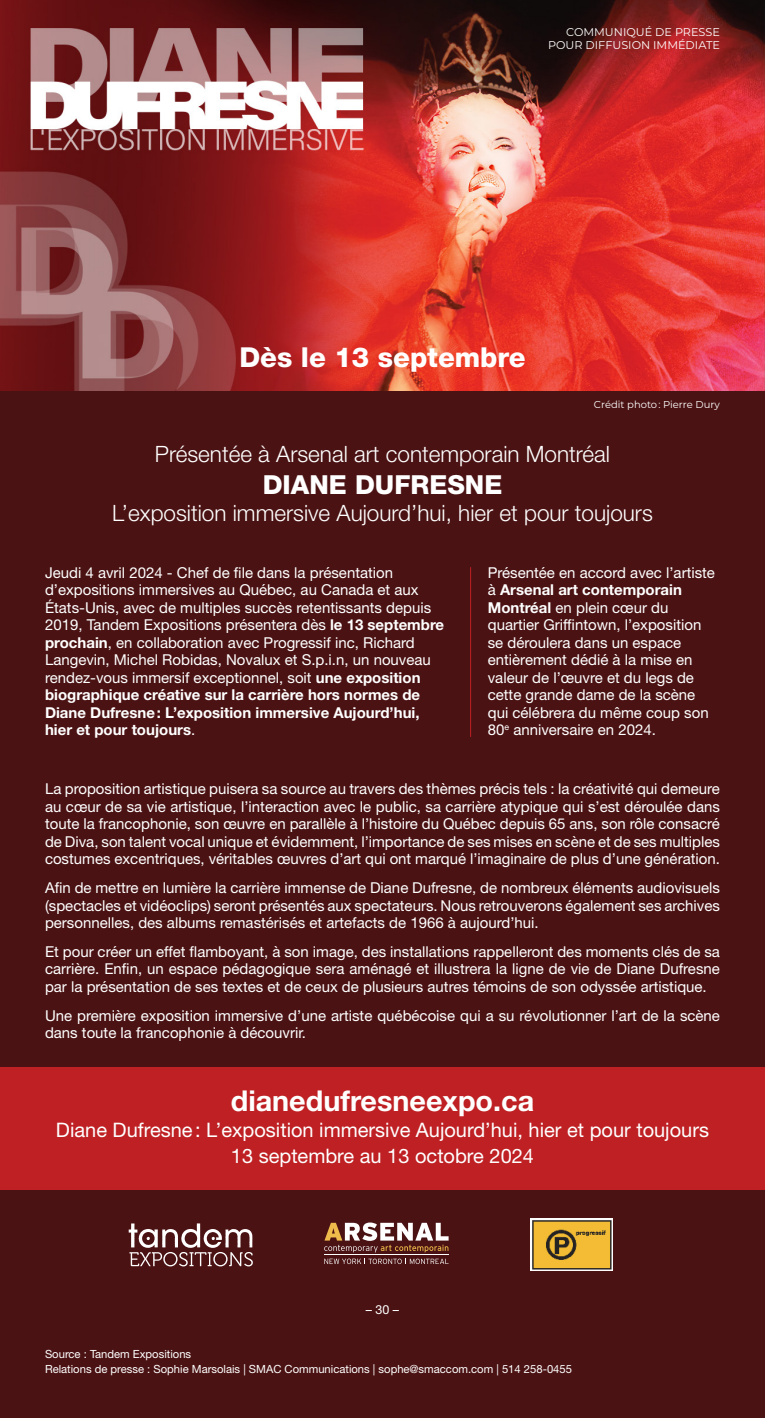
<style>
.page{position:relative;width:765px;height:1418px;background:#4b1213}
.page>*{position:absolute;margin:0;border:0;box-sizing:border-box;transform-origin:0 0}
.t1{font:700 28.75px "Helvetica Neue LT Std";color:#fff}
.t2{font:800 27.5px "Helvetica Neue LT Std";color:#fff}
.t3{font:800 26.25px "Helvetica Neue LT Std";color:#fff}
.t4{font:300 22.5px "Helvetica Neue LT Std";color:#fff}
.t5{font:20px "Helvetica Neue LT Std";color:#fff}
.t6{font:15px/17.5px "Helvetica Neue LT Std";color:#fff}
.t7{font:12.5px "Helvetica Neue LT Std";color:#fff}
.t8{font:11.25px "Helvetica Neue LT Std";color:#fff}
.t9{font:11.25px "Montserrat";color:#fff}
.t10{font:10px "Montserrat";color:#fff}
.s1{font-weight:700}
</style>
<div class="page">
<img style="left:0;top:0;width:765px;height:391px">
<div style="left:0;top:1067px;width:765px;height:122px;background:#be2023"></div>
<hr style="left:470px;top:567px;width:1px;height:170px;background:#be2023">
<svg style="left:324px;top:1222px;width:125px;height:30px"></svg>
<hr style="left:324px;top:1254px;width:125px;height:1px;background:#fff">
<svg style="left:324px;top:1258px;width:125px;height:6px"></svg>
<svg style="left:129px;top:1223px;width:124px;height:43px"></svg>
<img style="left:530px;top:1219px;width:82px;height:51px">
<p class="t9" style="left:566px;top:24px;width:155px">COMMUNIQUÉ DE PRESSE</p>
<p class="t9" style="left:548px;top:37px;width:173px">POUR DIFFUSION IMMÉDIATE</p>
<p class="t2" style="left:239px;top:341px;width:288px">Dès le 13 septembre</p>
<p class="t10" style="left:594px;top:397px;width:128px">Crédit photo : Pierre Dury</p>
<p class="t4" style="left:155px;top:440px;width:457px">Présentée à Arsenal art contemporain Montréal</p>
<p class="t3" style="left:263px;top:469px;width:241px">DIANE DUFRESNE</p>
<p class="t4" style="left:112px;top:499px;width:542px">L’exposition immersive Aujourd’hui, hier et pour toujours</p>
<p class="t6" style="left:45px;top:563px;width:401px">Jeudi 4 avril 2024 - Chef de file dans la présentation d’expositions immersives au Québec, au Canada et aux États-Unis, avec de multiples succès retentissants depuis 2019, Tandem Expositions présentera dès <span class="s1">le 13 septembre prochain</span>, en collaboration avec Progressif inc, Richard Langevin, Michel Robidas, Novalux et S.p.i.n, un nouveau rendez-vous immersif exceptionnel, soit <span class="s1">une exposition biographique créative sur la carrière hors normes de Diane Dufresne: L’exposition immersive Aujourd’hui, hier et pour toujours</span>.</p>
<p class="t6" style="left:488px;top:563px;width:229px">Présentée en accord avec l’artiste à <span class="s1">Arsenal art contemporain<br>Montréal</span> en plein cœur du quartier Griffintown, l’exposition se déroulera dans un espace entièrement dédié à la mise en valeur de l’œuvre et du legs de cette grande dame de la scène qui célébrera du même coup son<br>80<sup>e</sup> anniversaire en 2024.</p>
<p class="t6" style="left:45px;top:780px;width:677px;text-align:justify">La proposition artistique puisera sa source au travers des thèmes précis tels : la créativité qui demeure au cœur de sa vie artistique, l’interaction avec le public, sa carrière atypique qui s’est déroulée dans toute la francophonie, son œuvre en parallèle à l’histoire du Québec depuis 65 ans, son rôle consacré de Diva, son talent vocal unique et évidemment, l’importance de ses mises en scène et de ses multiples costumes excentriques, véritables œuvres d’art qui ont marqué l’imaginaire de plus d’une génération.</p>
<p class="t6" style="left:45px;top:879px;width:676px;text-align:justify">Afin de mettre en lumière la carrière immense de Diane Dufresne, de nombreux éléments audiovisuels (spectacles et vidéoclips) seront présentés aux spectateurs. Nous retrouverons également ses archives personnelles, des albums remastérisés et artefacts de 1966 à aujourd’hui.</p>
<p class="t6" style="left:45px;top:942px;width:677px;text-align:justify">Et pour créer un effet flamboyant, à son image, des installations rappelleront des moments clés de sa carrière. Enfin, un espace pédagogique sera aménagé et illustrera la ligne de vie de Diane Dufresne par la présentation de ses textes et de ceux de plusieurs autres témoins de son odyssée artistique.</p>
<p class="t6" style="left:45px;top:1006px;width:677px">Une première exposition immersive d’une artiste québécoise qui a su révolutionner l’art de la scène dans toute la francophonie à découvrir.</p>
<p class="t1" style="left:231px;top:1082px;width:305px">dianedufresneexpo.ca</p>
<p class="t5" style="left:56px;top:1117px;width:655px">Diane Dufresne: L’exposition immersive Aujourd’hui, hier et pour toujours</p>
<p class="t5" style="left:231px;top:1144px;width:305px">13 septembre au 13 octobre 2024</p>
<p class="t7" style="left:366px;top:1301px;width:35px">– 30 –</p>
<p class="t8" style="left:45px;top:1347px;width:148px">Source : Tandem Expositions</p>
<p class="t8" style="left:45px;top:1362px;width:529px">Relations de presse : Sophie Marsolais | SMAC Communications | sophe@smaccom.com | 514 258-0455</p>
</div>
